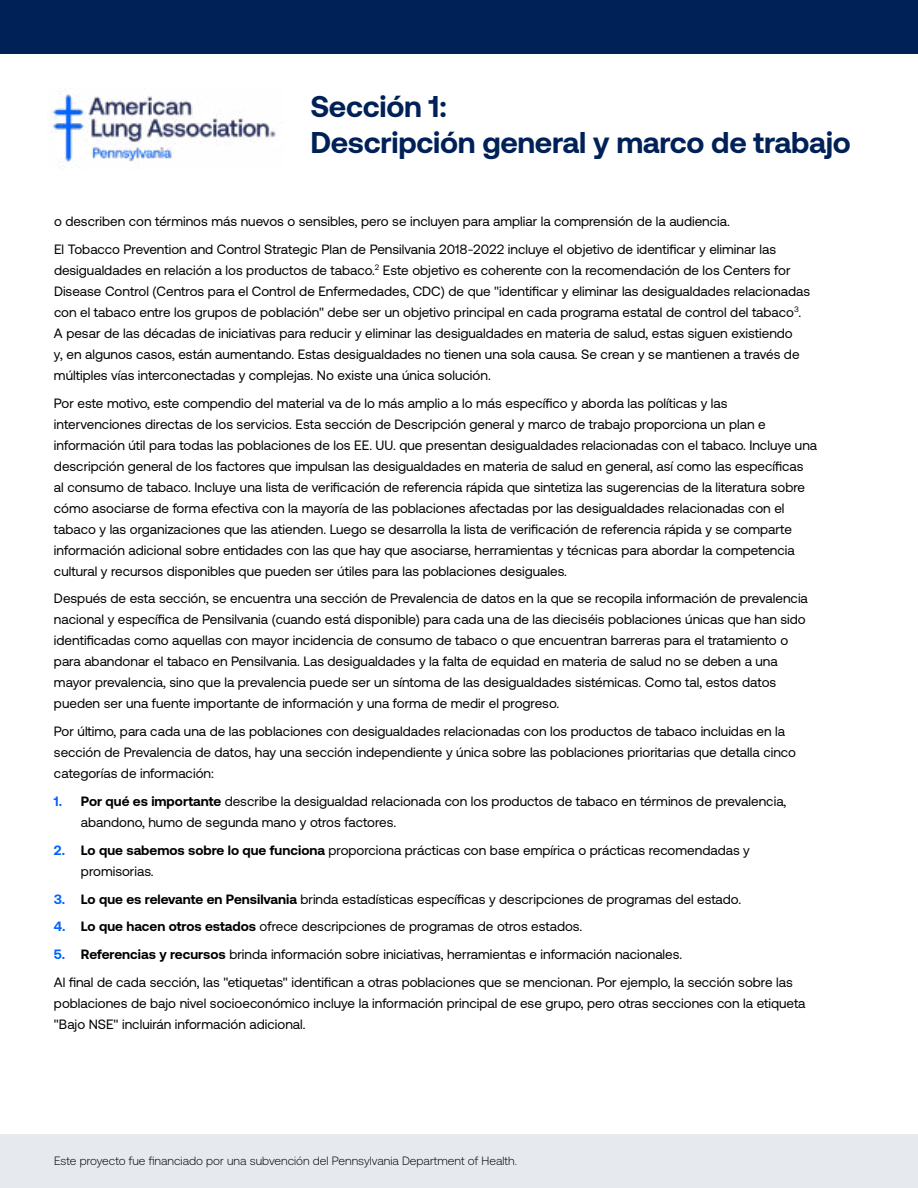
<style>
.page{position:relative;width:918px;height:1188px;background:#fff}
.page>*{position:absolute;margin:0;border:0;box-sizing:border-box;transform-origin:0 0}
.t1{font:700 30px/36px "Aeonik";letter-spacing:-.01em;color:#002158}
.t2{font:13.5px/21px "Aeonik";color:#000}
.t3{font:300 12px "Aeonik";color:#000}
.s1{font-weight:700;color:#0064ff}
.s2{font-weight:700}
</style>
<div class="page">
<div style="left:0;top:0;width:918px;height:54px;background:#002158"></div>
<div style="left:0;top:1134px;width:918px;height:54px;background:#e6e9ee"></div>
<img style="left:51px;top:91px;width:225px;height:79px">
<h1 class="t1" style="left:310px;top:88px;width:542px">Sección 1:<br>Descripción general y marco de trabajo</h1>
<p class="t2" style="left:54px;top:208px;width:724px;line-height:27.8px">o describen con términos más nuevos o sensibles, pero se incluyen para ampliar la comprensión de la audiencia.<br>El Tobacco Prevention and Control Strategic Plan de Pensilvania 2018-2022 incluye el objetivo de identificar y eliminar las</p>
<p class="t2" style="left:54px;top:260px;width:758px">desigualdades en relación a los productos de tabaco.<sup>2</sup> Este objetivo es coherente con la recomendación de los Centers for Disease Control (Centros para el Control de Enfermedades, CDC) de que "identificar y eliminar las desigualdades relacionadas con el tabaco entre los grupos de población" debe ser un objetivo principal en cada programa estatal de control del tabaco<sup>3</sup>.<br>A pesar de las décadas de iniciativas para reducir y eliminar las desigualdades en materia de salud, estas siguen existiendo<br>y, en algunos casos, están aumentando. Estas desigualdades no tienen una sola causa. Se crean y se mantienen a través de múltiples vías interconectadas y complejas. No existe una única solución.</p>
<p class="t2" style="left:54px;top:392px;width:765px">Por este motivo, este compendio del material va de lo más amplio a lo más específico y aborda las políticas y las intervenciones directas de los servicios. Esta sección de Descripción general y marco de trabajo proporciona un plan e información útil para todas las poblaciones de los EE. UU. que presentan desigualdades relacionadas con el tabaco. Incluye una descripción general de los factores que impulsan las desigualdades en materia de salud en general, así como las específicas<br>al consumo de tabaco. Incluye una lista de verificación de referencia rápida que sintetiza las sugerencias de la literatura sobre cómo asociarse de forma efectiva con la mayoría de las poblaciones afectadas por las desigualdades relacionadas con el tabaco y las organizaciones que las atienden. Luego se desarrolla la lista de verificación de referencia rápida y se comparte información adicional sobre entidades con las que hay que asociarse, herramientas y técnicas para abordar la competencia cultural y recursos disponibles que pueden ser útiles para las poblaciones desiguales.</p>
<p class="t2" style="left:54px;top:588px;width:755px">Después de esta sección, se encuentra una sección de Prevalencia de datos en la que se recopila información de prevalencia nacional y específica de Pensilvania (cuando está disponible) para cada una de las dieciséis poblaciones únicas que han sido identificadas como aquellas con mayor incidencia de consumo de tabaco o que encuentran barreras para el tratamiento o para abandonar el tabaco en Pensilvania. Las desigualdades y la falta de equidad en materia de salud no se deben a una mayor prevalencia, sino que la prevalencia puede ser un síntoma de las desigualdades sistémicas. Como tal, estos datos pueden ser una fuente importante de información y una forma de medir el progreso.</p>
<p class="t2" style="left:54px;top:721px;width:744px">Por último, para cada una de las poblaciones con desigualdades relacionadas con los productos de tabaco incluidas en la sección de Prevalencia de datos, hay una sección independiente y única sobre las poblaciones prioritarias que detalla cinco categorías de información:</p>
<p class="t2" style="left:81px;top:791px;width:707px;text-indent:-27px"><span class="s1">1.</span> <span class="s2">Por qué es importante</span> describe la desigualdad relacionada con los productos de tabaco en términos de prevalencia, abandono, humo de segunda mano y otros factores.</p>
<p class="t2" style="left:81px;top:840px;width:670px;text-indent:-27px"><span class="s1">2.</span> <span class="s2">Lo que sabemos sobre lo que funciona</span> proporciona prácticas con base empírica o prácticas recomendadas y promisorias.</p>
<p class="t2" style="left:54px;top:888px;width:689px"><span class="s1">3.</span> <span class="s2">Lo que es relevante en Pensilvania</span> brinda estadísticas específicas y descripciones de programas del estado.</p>
<p class="t2" style="left:54px;top:916px;width:530px"><span class="s1">4.</span> <span class="s2">Lo que hacen otros estados</span> ofrece descripciones de programas de otros estados.</p>
<p class="t2" style="left:54px;top:940px;width:740px;line-height:27.8px"><span class="s1">5.</span> <span class="s2">Referencias y recursos</span> brinda información sobre iniciativas, herramientas e información nacionales.<br>Al final de cada sección, las "etiquetas" identifican a otras poblaciones que se mencionan. Por ejemplo, la sección sobre las</p>
<p class="t2" style="left:54px;top:993px;width:753px">poblaciones de bajo nivel socioeconómico incluye la información principal de ese grupo, pero otras secciones con la etiqueta "Bajo NSE" incluirán información adicional.</p>
<p class="t3" style="left:54px;top:1154px;width:464px">Este proyecto fue financiado por una subvención del Pennsylvania Department of Health.</p>
</div>
